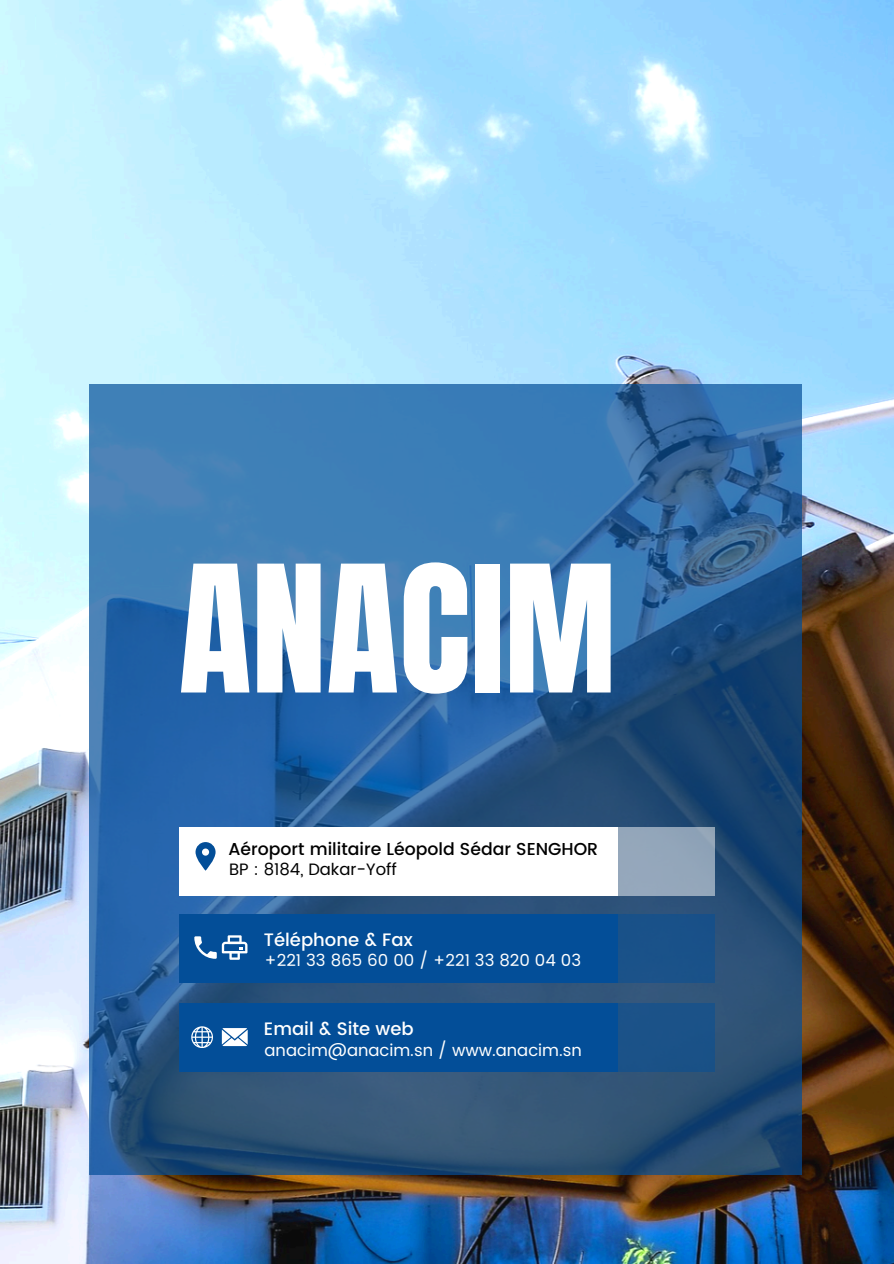
<style>
.page{position:relative;width:894px;height:1264px;background:#fff}
.page>*{position:absolute;margin:0;border:0;box-sizing:border-box;transform-origin:0 0}
.t1{font:150px "Anton";color:#fff}
.t2{font:500 18px "Poppins";color:#fff}
.t3{font:500 17.25px "Poppins";color:#000}
.t4{font:16.5px "Poppins";color:#fff}
.t5{font:16.5px "Poppins";color:#000}
</style>
<div class="page">
<img style="left:0;top:0;width:893px;height:1263px">
<svg style="left:89px;top:384px;width:712px;height:790px"></svg>
<div style="left:179px;top:826px;width:438px;height:69px;background:#fff"></div>
<svg style="left:195px;top:842px;width:20px;height:28px"></svg>
<div style="left:179px;top:914px;width:438px;height:69px;background:#034e98"></div>
<div style="left:179px;top:1002px;width:438px;height:69px;background:#034e98"></div>
<svg style="left:191px;top:1026px;width:21px;height:21px"></svg>
<div style="left:617px;top:826px;width:97px;height:69px;background:#94a6ba"></div>
<div style="left:617px;top:914px;width:97px;height:69px;background:#195189"></div>
<div style="left:617px;top:1002px;width:97px;height:69px;background:#1b5288"></div>
<svg style="left:194px;top:935px;width:53px;height:24px"></svg>
<svg style="left:222px;top:1028px;width:25px;height:18px"></svg>
<h1 class="t1" style="left:179px;top:521px;width:439px">ANACIM</h1>
<p class="t3" style="left:228px;top:838px;width:371px">Aéroport militaire Léopold Sédar SENGHOR</p>
<h2 class="t5" style="left:229px;top:859px;width:169px">BP : 8184, Dakar-Yoff</h2>
<p class="t2" style="left:264px;top:929px;width:150px">Téléphone &amp; Fax</p>
<p class="t4" style="left:264px;top:950px;width:318px">+221 33 865 60 00 / +221 33 820 04 03</p>
<p class="t2" style="left:264px;top:1018px;width:151px">Email &amp; Site web</p>
<h2 class="t4" style="left:264px;top:1040px;width:319px">anacim@anacim.sn / www.anacim.sn</h2>
</div>
